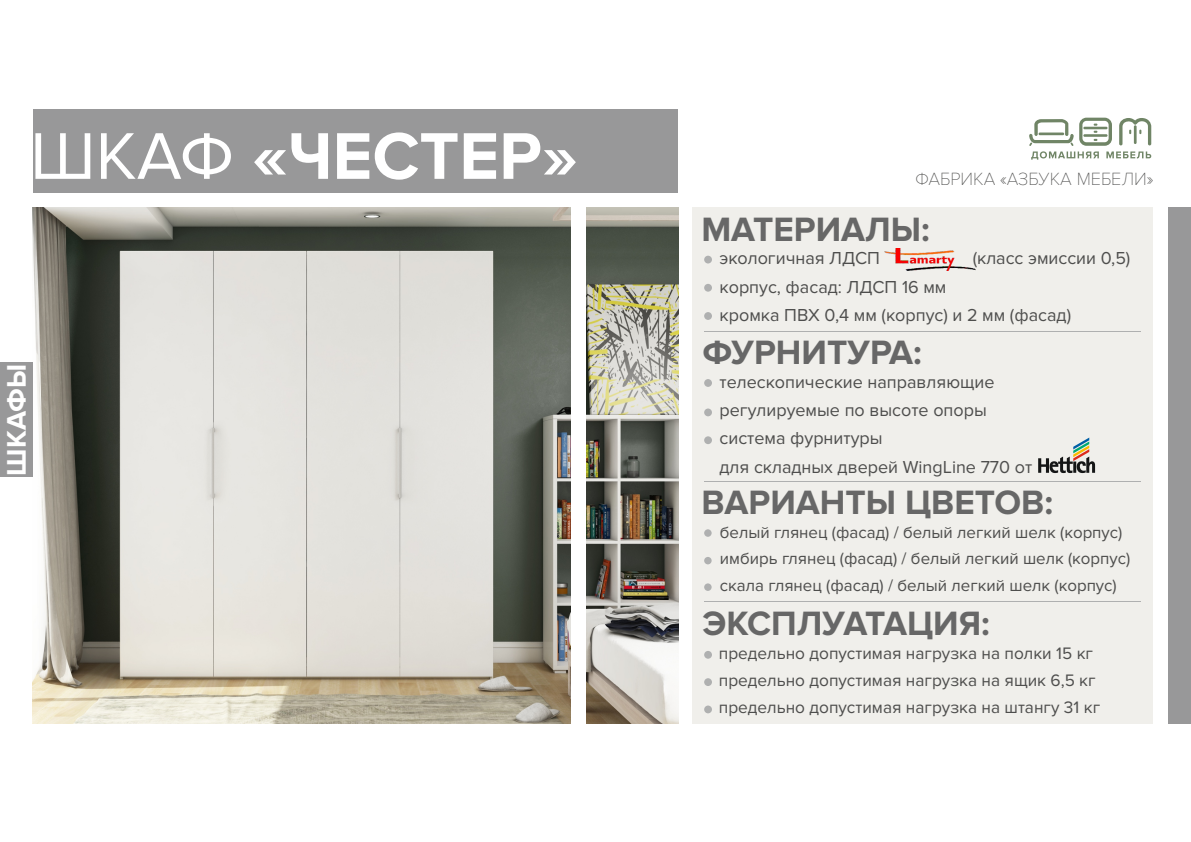
<style>
.page{position:relative;width:1191px;height:842px;background:#fff}
.page>*{position:absolute;margin:0;border:0;box-sizing:border-box;transform-origin:0 0}
.t1{font:700 68.4px "Proxima Nova";color:#fff}
.t2{font:700 35px "Proxima Nova";color:#676767}
.t3{font:700 27.9px "Proxima Nova";color:#fff}
.t4{font:100 18.3px "Proxima Nova T";color:#4e4e4d}
.t5{font:18px/28.2px "Proxima Nova";color:#4e4e4d}
.t6{font:17.2px/27.1px "Proxima Nova";color:#4e4e4d}
.t7{font:16.9px/26.5px "Proxima Nova";color:#4e4e4d}
.s1{font-weight:400}
</style>
<div class="page">
<img style="left:33px;top:207px;width:645px;height:516px">
<div style="left:571px;top:197px;width:14px;height:536px;background:#fff"></div>
<div style="left:692px;top:207px;width:461px;height:516px;background:#f0efeb"></div>
<svg style="left:1029px;top:118px;width:122px;height:42px"></svg>
<div style="left:33px;top:109px;width:645px;height:84px;background:#989899"></div>
<div style="left:704px;top:256px;width:8px;height:7px;background:#afb0b0;border-radius:50%"></div>
<div style="left:704px;top:284px;width:8px;height:8px;background:#afb0b0;border-radius:50%"></div>
<div style="left:704px;top:379px;width:8px;height:8px;background:#afb0b0;border-radius:50%"></div>
<hr style="left:704px;top:331px;width:436px;height:1px;background:#afb0b0">
<hr style="left:704px;top:481px;width:436px;height:1px;background:#afb0b0">
<div style="left:1168px;top:207px;width:23px;height:516px;background:#989899"></div>
<div style="left:704px;top:651px;width:8px;height:8px;background:#afb0b0;border-radius:50%"></div>
<div style="left:704px;top:678px;width:8px;height:8px;background:#afb0b0;border-radius:50%"></div>
<hr style="left:704px;top:601px;width:436px;height:1px;background:#afb0b0">
<img style="left:885px;top:248px;width:90px;height:23px">
<div style="left:704px;top:312px;width:8px;height:8px;background:#afb0b0;border-radius:50%"></div>
<div style="left:0;top:362px;width:33px;height:115px;background:#989899"></div>
<div style="left:704px;top:408px;width:8px;height:8px;background:#afb0b0;border-radius:50%"></div>
<div style="left:704px;top:705px;width:8px;height:8px;background:#afb0b0;border-radius:50%"></div>
<div style="left:704px;top:529px;width:7px;height:8px;background:#afb0b0;border-radius:50%"></div>
<div style="left:704px;top:557px;width:7px;height:7px;background:#afb0b0;border-radius:50%"></div>
<div style="left:704px;top:583px;width:7px;height:8px;background:#afb0b0;border-radius:50%"></div>
<svg style="left:1038px;top:438px;width:57px;height:35px"></svg>
<div style="left:704px;top:436px;width:8px;height:8px;background:#afb0b0;border-radius:50%"></div>
<h1 class="t1" style="left:30px;top:125px;width:549px"><span class="s1">ШКАФ</span> «ЧЕСТЕР»</h1>
<h3 class="t3" style="left:4px;top:476px;width:113px;rotate:-90deg">ШКАФЫ</h3>
<p class="t4" style="left:915px;top:170px;width:240px">ФАБРИКА «АЗБУКА МЕБЕЛИ»</p>
<h2 class="t2" style="left:701px;top:213px;width:230px">МАТЕРИАЛЫ:</h2>
<p class="t5" style="left:719px;top:245px;width:162px">экологичная ЛДСП</p>
<p class="t5" style="left:972px;top:245px;width:159px">(класс эмиссии 0,5)</p>
<p class="t5" style="left:719px;top:273px;width:353px">корпус, фасад: ЛДСП 16 мм<br>кромка ПВХ 0,4 мм (корпус) и 2 мм (фасад)</p>
<h2 class="t2" style="left:702px;top:336px;width:221px">ФУРНИТУРА:</h2>
<p class="t5" style="left:719px;top:369px;width:314px">телескопические направляющие регулируемые по высоте опоры система фурнитуры<br>для складных дверей WingLine 770 от</p>
<h2 class="t2" style="left:701px;top:487px;width:353px">ВАРИАНТЫ ЦВЕТОВ:</h2>
<p class="t7" style="left:720px;top:520px;width:412px">белый глянец (фасад) / белый легкий шелк (корпус) имбирь глянец (фасад) / белый легкий шелк (корпус) скала глянец (фасад) / белый легкий шелк (корпус)</p>
<h2 class="t2" style="left:702px;top:608px;width:289px">ЭКСПЛУАТАЦИЯ:</h2>
<p class="t6" style="left:719px;top:641px;width:383px">предельно допустимая нагрузка на полки 15 кг предельно допустимая нагрузка на ящик 6,5 кг предельно допустимая нагрузка на штангу 31 кг</p>
</div>
